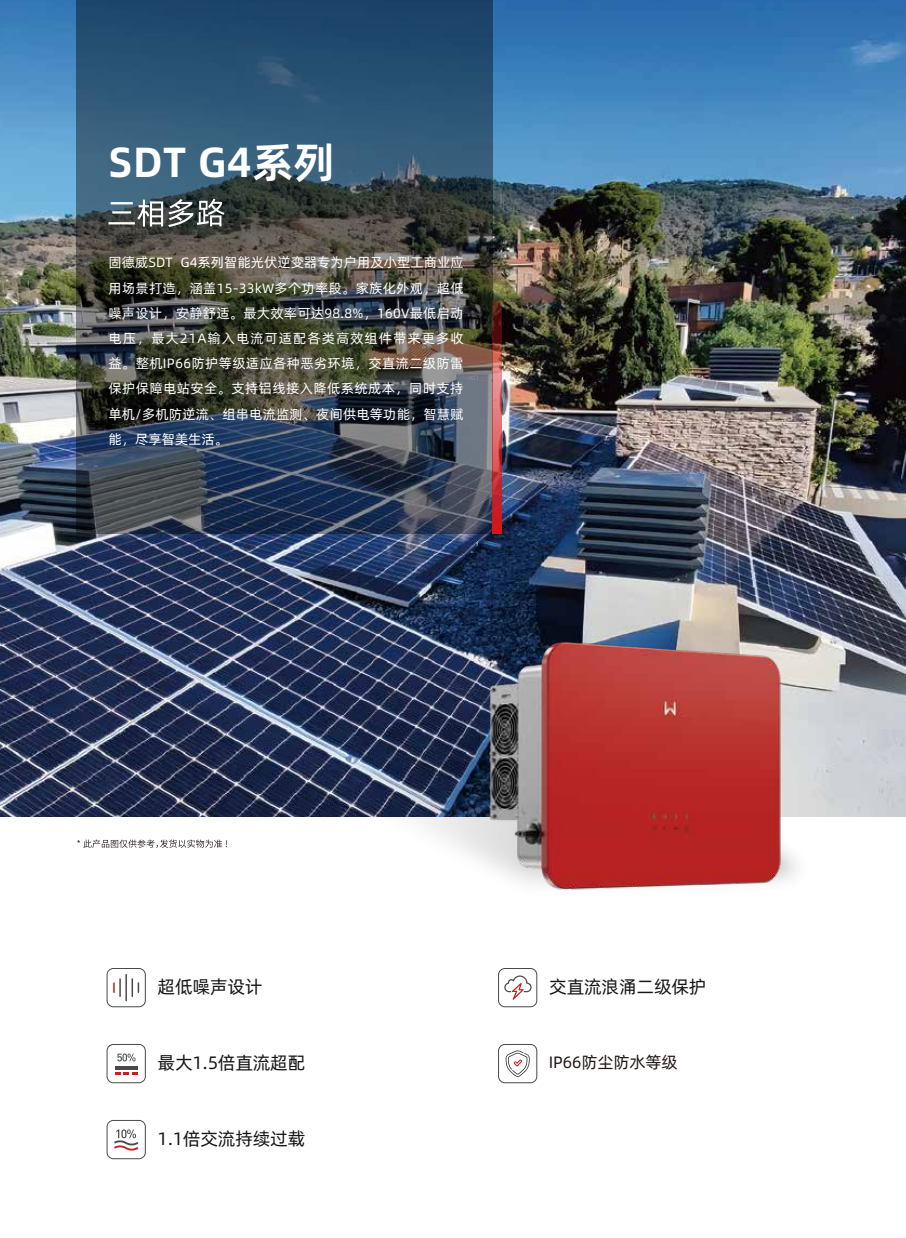
<style>
.page{position:relative;width:906px;height:1238px;background:#fff}
.page>*{position:absolute;margin:0;border:0;box-sizing:border-box;transform-origin:0 0}
.t1{font:42.15px "Alibaba Pu Hui Ti 2 85 Bold";letter-spacing:.005em;color:#fff}
.t2{font:18px "Alibaba Pu Hui Ti 2 55 Regular";letter-spacing:-.015em;color:#161617}
.t3{font:16.5px "Alibaba Pu Hui Ti 2 55 Regular";letter-spacing:-.015em;color:#221613}
.t4{font:13.5px/25.2px "Alibaba Pu Hui Ti 2 55 Regular";letter-spacing:.005em;color:#fff;text-align:justify}
</style>
<div class="page">
<img style="left:0;top:0;width:906px;height:816px">
<svg style="left:77px;top:839px;width:150px;height:9px"></svg>
<img style="left:77px;top:0;width:416px;height:534px">
<svg style="left:112px;top:211px;width:19px;height:2px"></svg>
<hr style="left:111px;top:202px;width:22px;height:2px;background:#fff">
<hr style="left:108px;top:222px;width:27px;height:2px;background:#fff">
<svg style="left:137px;top:199px;width:87px;height:28px"></svg>
<svg style="left:493px;top:301px;width:9px;height:233px;background:#b84748"></svg>
<img style="left:266px;top:667px;width:583px;height:179px">
<img style="left:458px;top:596px;width:355px;height:294px">
<div style="left:107px;top:1044px;width:39px;height:38px;border:1px solid #4c4948;border-radius:6px"></div>
<svg style="left:115px;top:1066px;width:22px;height:3px"></svg>
<svg style="left:115px;top:1072px;width:22px;height:2px"></svg>
<svg style="left:117px;top:1053px;width:18px;height:8px"></svg>
<div style="left:107px;top:1120px;width:39px;height:38px;border:1px solid #4c4948;border-radius:6px"></div>
<svg style="left:114px;top:1129px;width:24px;height:21px"></svg>
<div style="left:498px;top:968px;width:39px;height:39px;border:1px solid #4c4948;border-radius:6px"></div>
<svg style="left:504px;top:975px;width:27px;height:24px"></svg>
<div style="left:498px;top:1044px;width:39px;height:38px;border:1px solid #4c4948;border-radius:6px"></div>
<svg style="left:505px;top:1050px;width:25px;height:26px"></svg>
<div style="left:107px;top:968px;width:39px;height:39px;border:1px solid #4c4948;border-radius:6px"></div>
<svg style="left:113px;top:978px;width:8px;height:18px"></svg>
<hr style="left:125px;top:973px;width:2px;height:28px;background:#4c4948">
<svg style="left:132px;top:978px;width:7px;height:18px"></svg>
<h1 class="t1" style="left:108px;top:129px;width:228px">SDT G4系列</h1>
<p class="t4" style="left:108px;top:249px;width:357px">固德威SDT G4系列智能光伏逆变器专为户用及小型工商业应用场景打造，涵盖15-33kW多个功率段。家族化外观，超低噪声设计，安静舒适。最大效率可达98.8%，160V最低启动电压，最大21A输入电流可适配各类高效组件带来更多收益。整机IP66防护等级适应各种恶劣环境，交直流二级防雷保护保障电站安全。支持铝线接入降低系统成本，同时支持单机/多机防逆流、组串电流监测、夜间供电等功能，智慧赋能，尽享智美生活。</p>
<h2 class="t2" style="left:158px;top:973px;width:107px">超低噪声设计</h2>
<h2 class="t2" style="left:158px;top:1049px;width:149px">最大1.5倍直流超配</h2>
<h2 class="t2" style="left:158px;top:1125px;width:149px">1.1倍交流持续过载</h2>
<h2 class="t2" style="left:549px;top:973px;width:159px">交直流浪涌二级保护</h2>
<p class="t3" style="left:549px;top:1049px;width:130px">IP66防尘防水等级</p>
</div>
